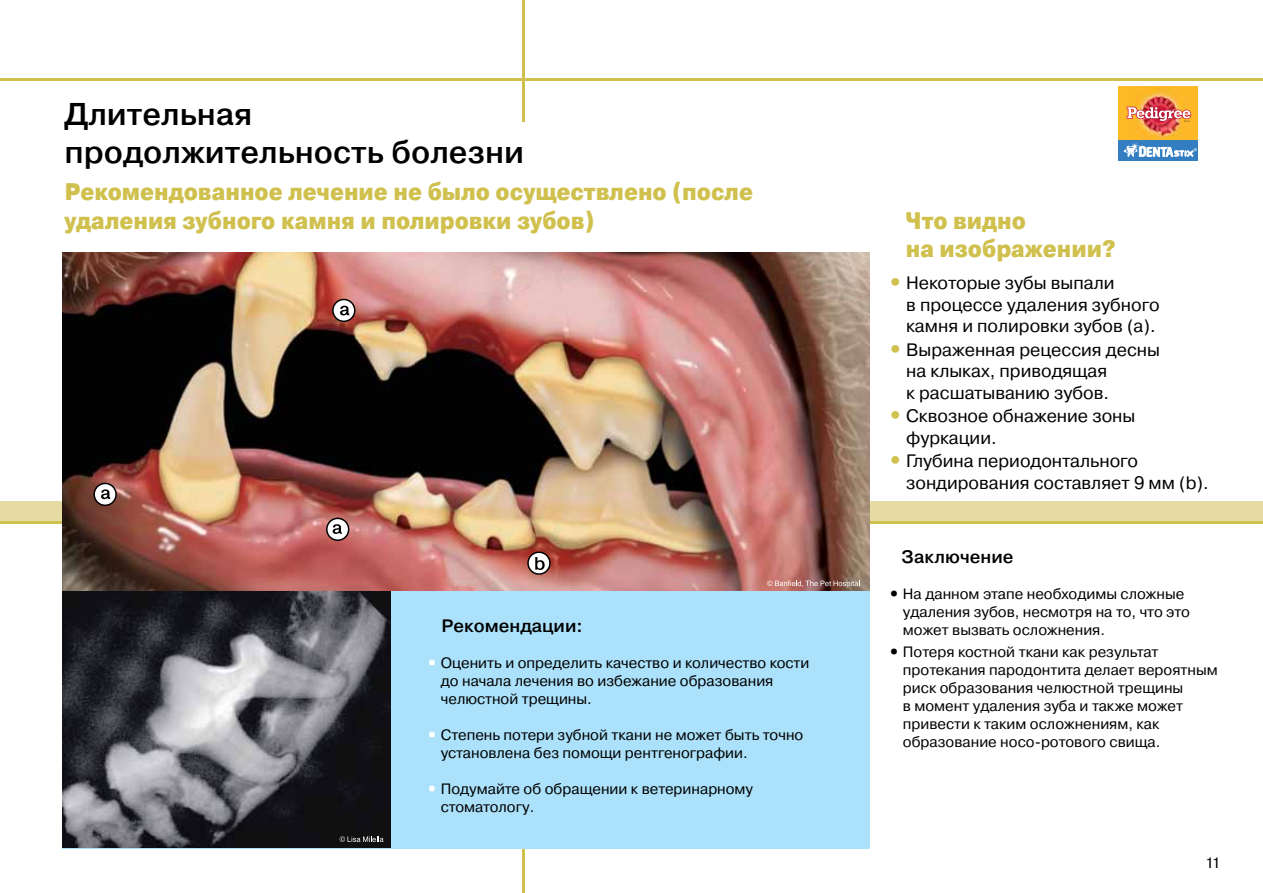
<style>
.page{position:relative;width:1263px;height:893px;background:#fff}
.page>*{position:absolute;margin:0;border:0;box-sizing:border-box;transform-origin:0 0}
.t1{font:31.5px/37.8px "Pragmatica Medium C";color:#000}
.t2{font:24px/28.8px "Pragmatica Cond Black C";color:#d0c04e}
.t3{font:18px/21.6px "Pragmatica Book C";color:#000}
.t4{font:18px "Pragmatica Medium C";color:#000}
.t5{font:15px/18px "Pragmatica Book C";color:#000}
.s1{font-family:"Pragmatica Black C";color:#fff}
.s2{font-family:"Pragmatica Cond Black C";font-size:19.5px;color:#d0c04e}
.s3{font-family:"Pragmatica Black C"}
</style>
<div class="page">
<div style="left:0;top:501px;width:1263px;height:22px;background:#e6dba3"></div>
<hr style="left:0;top:522px;width:1263px;height:2px;background:#d0c04e">
<hr style="left:522px;top:0;width:2px;height:122px;background:#d0c04e">
<hr style="left:522px;top:592px;width:2px;height:301px;background:#d0c04e">
<hr style="left:0;top:78px;width:1263px;height:3px;background:#d0c04e">
<div style="left:62px;top:253px;width:807px;height:595px;background:#abe1fa"></div>
<img style="left:62px;top:590px;width:329px;height:258px">
<img style="left:62px;top:253px;width:807px;height:337px">
<svg style="left:340px;top:836px;width:44px;height:6px"></svg>
<svg style="left:767px;top:581px;width:93px;height:7px"></svg>
<svg style="left:93px;top:483px;width:24px;height:23px"></svg>
<svg style="left:332px;top:299px;width:23px;height:23px"></svg>
<svg style="left:326px;top:518px;width:23px;height:23px"></svg>
<svg style="left:527px;top:551px;width:24px;height:24px"></svg>
<img style="left:1118px;top:86px;width:80px;height:55px">
<div style="left:1118px;top:141px;width:81px;height:19px;background:#327ec1"></div>
<svg style="left:1124px;top:143px;width:73px;height:14px"></svg>
<svg style="left:1127px;top:106px;width:64px;height:16px"></svg>
<h1 class="t1" style="left:64px;top:96px;width:461px">Длительная продолжительность болезни</h1>
<h2 class="t2" style="left:64px;top:178px;width:690px">Рекомендованное лечение не было осуществлено (после удаления зубного камня и полировки зубов)</h2>
<p class="t4" style="left:441px;top:616px;width:143px">Рекомендации:</p>
<p class="t5" style="left:441px;top:654px;width:370px;text-indent:-14px"><span class="s1">•</span> Оценить и определить качество и количество кости до начала лечения во избежание образования челюстной трещины.</p>
<p class="t5" style="left:441px;top:726px;width:364px;text-indent:-14px"><span class="s1">•</span> Степень потери зубной ткани не может быть точно установлена без помощи рентгенографии.</p>
<p class="t5" style="left:441px;top:780px;width:314px;text-indent:-14px"><span class="s1">•</span> Подумайте об обращении к ветеринарному стоматологу.</p>
<h2 class="t2" style="left:906px;top:206px;width:211px">Что видно<br>на изображении?</h2>
<p class="t3" style="left:906px;top:272px;width:255px;text-indent:-17px"><span class="s2">•</span> Некоторые зубы выпали<br>в процессе удаления зубного камня и полировки зубов (a).</p>
<p class="t3" style="left:906px;top:339px;width:255px;text-indent:-17px"><span class="s2">•</span> Выраженная рецессия десны на клыках, приводящая<br>к расшатыванию зубов.</p>
<p class="t3" style="left:906px;top:405px;width:231px;text-indent:-17px"><span class="s2">•</span> Сквозное обнажение зоны фуркации.</p>
<p class="t3" style="left:906px;top:450px;width:304px;text-indent:-17px"><span class="s2">•</span> Глубина периодонтального зондирования составляет 9 мм (b).</p>
<p class="t4" style="left:901px;top:546px;width:114px">Заключение</p>
<p class="t5" style="left:903px;top:584px;width:288px;text-indent:-14px"><span class="s3">•</span> На данном этапе необходимы сложные удаления зубов, несмотря на то, что это может вызвать осложнения.</p>
<p class="t5" style="left:903px;top:643px;width:316px;text-indent:-14px"><span class="s3">•</span> Потеря костной ткани как результат протекания пародонтита делает вероятным риск образования челюстной трещины<br>в момент удаления зуба и также может привести к таким осложнениям, как образование носо-ротового свища.</p>
<p class="t5" style="left:1205px;top:854px;width:17px">11</p>
</div>
